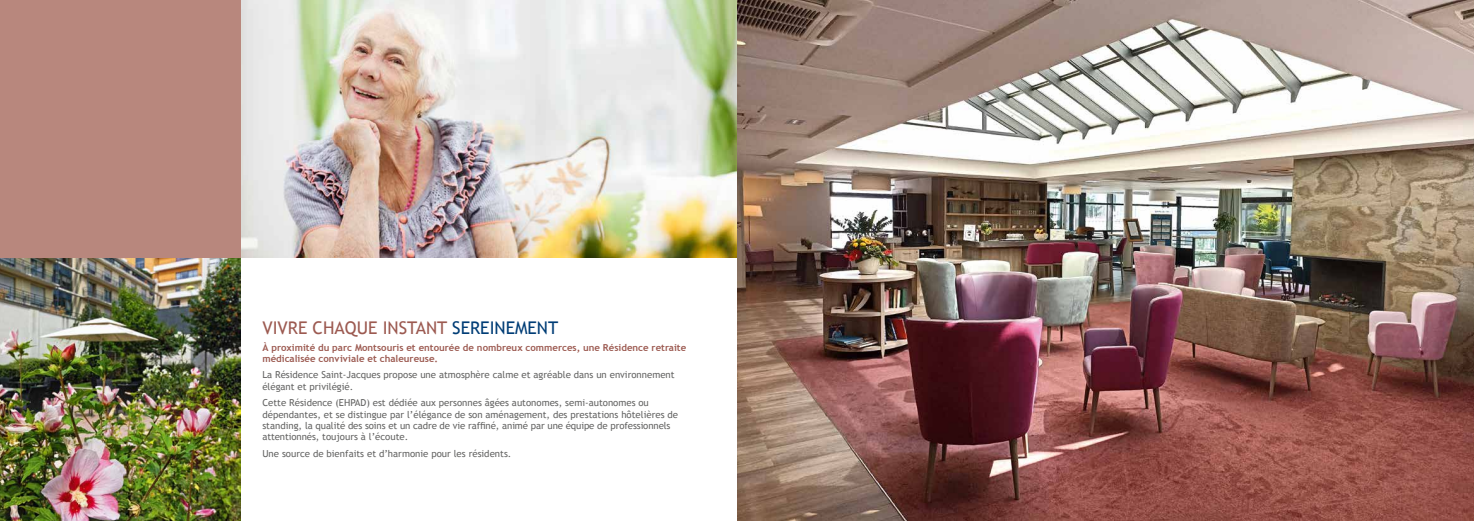
<style>
.page{position:relative;width:1474px;height:521px;background:#fff}
.page>*{position:absolute;margin:0;border:0;box-sizing:border-box;transform-origin:0 0}
.t1{font:17.5px "Trebuchet MS";color:#9c5a51}
.t2{font:9.62px/11.4px "Trebuchet MS";color:#656564}
.t3{font:700 9.62px/11.4px "Trebuchet MS";color:#9c5a51}
.s1{color:#003d76}
</style>
<div class="page">
<img style="left:737px;top:0;width:736px;height:521px">
<img style="left:0;top:258px;width:240px;height:263px">
<img style="left:240px;top:0;width:497px;height:258px">
<div style="left:0;top:0;width:240px;height:258px;background:#b8877d"></div>
<h1 class="t1" style="left:262px;top:318px;width:297px">VIVRE CHAQUE INSTANT <span class="s1">SEREINEMENT</span></h1>
<p class="t3" style="left:262px;top:341px;width:425px">À proximité du parc Montsouris et entourée de nombreux commerces, une Résidence retraite médicalisée conviviale et chaleureuse.</p>
<p class="t2" style="left:262px;top:369px;width:414px">La Résidence Saint-Jacques propose une atmosphère calme et agréable dans un environnement élégant et privilégié.</p>
<p class="t2" style="left:262px;top:397px;width:417px">Cette Résidence (EHPAD) est dédiée aux personnes âgées autonomes, semi-autonomes ou dépendantes, et se distingue par l’élégance de son aménagement, des prestations hôtelières de standing, la qualité des soins et un cadre de vie raffiné, animé par une équipe de professionnels attentionnés, toujours à l’écoute.</p>
<p class="t2" style="left:262px;top:448px;width:250px">Une source de bienfaits et d’harmonie pour les résidents.</p>
</div>
